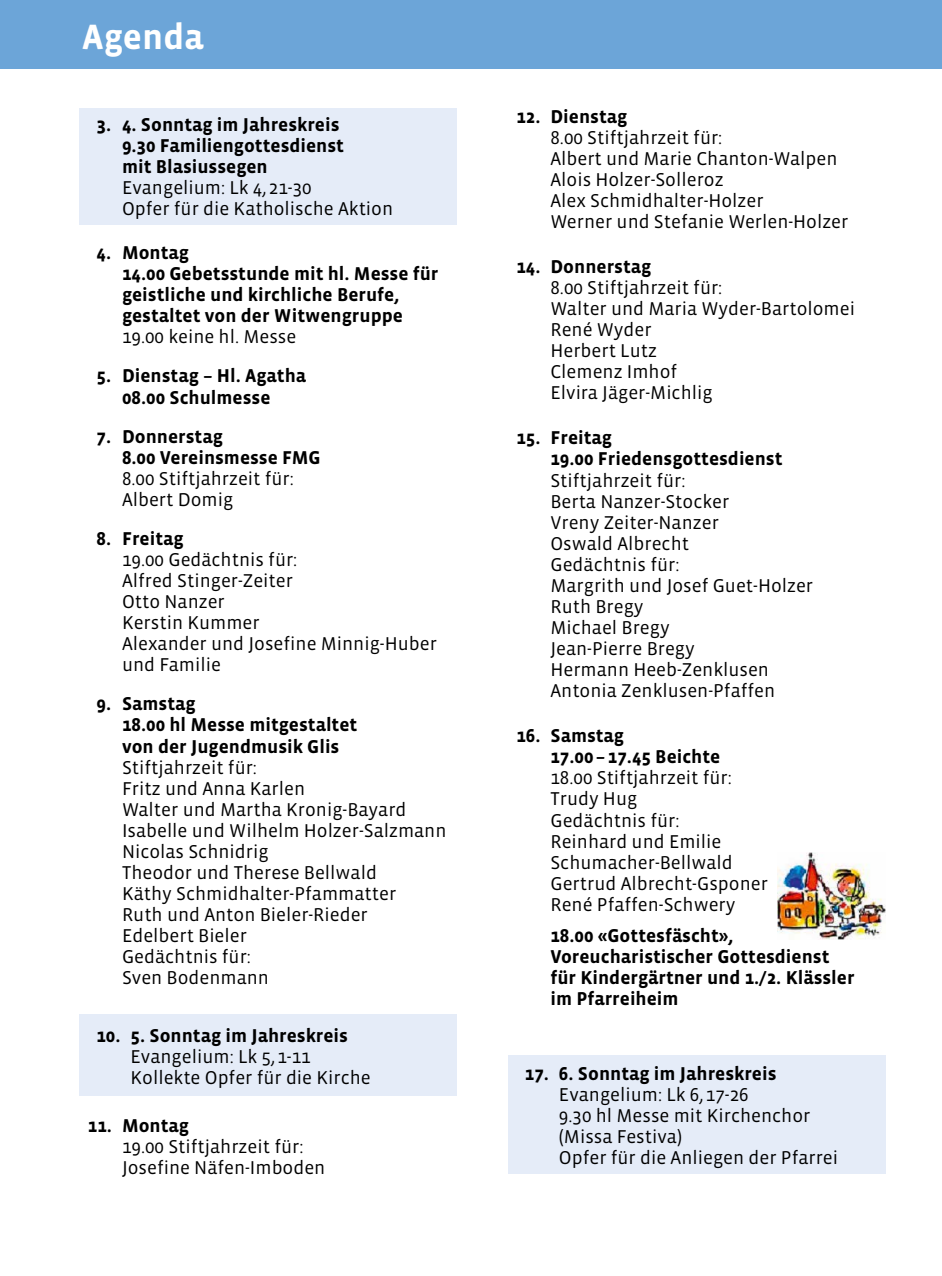
<style>
.page{position:relative;width:942px;height:1276px;background:#fff}
.page>*{position:absolute;margin:0;border:0;box-sizing:border-box;transform-origin:0 0}
.t1{font:700 36px "Vista Sans";color:#fff}
.t2{font:19px/21px "Vista Sans";color:#000}
.t3{font:700 19px/21px "Vista Sans";color:#000}
</style>
<div class="page">
<div style="left:0;top:0;width:941px;height:68px;background:#6ca5d8"></div>
<div style="left:79px;top:1014px;width:377px;height:82px;background:#e5ecf8"></div>
<div style="left:507px;top:1055px;width:377px;height:119px;background:#e5ecf8"></div>
<div style="left:79px;top:108px;width:377px;height:116px;background:#e5ecf8"></div>
<img style="left:777px;top:852px;width:107px;height:87px">
<h1 class="t1" style="left:82px;top:19px;width:123px">Agenda</h1>
<p class="t3" style="left:122px;top:115px;width:223px;text-indent:-25px">3. 4. Sonntag im Jahreskreis<br>9.30 Familiengottesdienst mit Blasiussegen</p>
<p class="t2" style="left:122px;top:178px;width:272px">Evangelium: Lk 4, 21-30<br>Opfer für die Katholische Aktion</p>
<p class="t3" style="left:122px;top:243px;width:318px;text-indent:-25px">4. Montag<br>14.00 Gebetsstunde mit hl. Messe für geistliche und kirchliche Berufe, gestaltet von der Witwengruppe</p>
<p class="t2" style="left:122px;top:327px;width:176px">19.00 keine hl. Messe</p>
<p class="t3" style="left:96px;top:366px;width:211px;text-align:center">5. Dienstag – Hl. Agatha<br>08.00 Schulmesse</p>
<p class="t3" style="left:122px;top:426px;width:200px;text-indent:-25px">7. Donnerstag<br>8.00 Vereinsmesse FMG</p>
<p class="t2" style="left:122px;top:468px;width:173px">8.00 Stiftjahrzeit für:<br>Albert Domig</p>
<p class="t3" style="left:96px;top:528px;width:89px">8. Freitag</p>
<p class="t2" style="left:122px;top:549px;width:316px">19.00 Gedächtnis für:<br>Alfred Stinger-Zeiter<br>Otto Nanzer<br>Kerstin Kummer<br>Alexander und Josefine Minnig-Huber und Familie</p>
<p class="t3" style="left:122px;top:694px;width:237px;text-indent:-25px">9. Samstag<br>18.00 hl Messe mitgestaltet von der Jugendmusik Glis</p>
<p class="t2" style="left:122px;top:757px;width:326px">Stiftjahrzeit für:<br>Fritz und Anna Karlen<br>Walter und Martha Kronig-Bayard<br>Isabelle und Wilhelm Holzer-Salzmann<br>Nicolas Schnidrig<br>Theodor und Therese Bellwald<br>Käthy Schmidhalter-Pfammatter<br>Ruth und Anton Bieler-Rieder<br>Edelbert Bieler<br>Gedächtnis für:<br>Sven Bodenmann</p>
<p class="t3" style="left:96px;top:1025px;width:253px">10. 5. Sonntag im Jahreskreis</p>
<p class="t2" style="left:130px;top:1046px;width:241px">Evangelium: Lk 5, 1-11<br>Kollekte Opfer für die Kirche</p>
<p class="t3" style="left:88px;top:1115px;width:102px">11. Montag</p>
<p class="t2" style="left:122px;top:1136px;width:205px">19.00 Stiftjahrzeit für:<br>Josefine Näfen-Imboden</p>
<p class="t3" style="left:516px;top:106px;width:112px">12. Dienstag</p>
<p class="t2" style="left:550px;top:127px;width:299px">8.00 Stiftjahrzeit für:<br>Albert und Marie Chanton-Walpen<br>Alois Holzer-Solleroz<br>Alex Schmidhalter-Holzer<br>Werner und Stefanie Werlen-Holzer</p>
<p class="t3" style="left:516px;top:256px;width:136px">14. Donnerstag</p>
<p class="t2" style="left:550px;top:277px;width:306px">8.00 Stiftjahrzeit für:<br>Walter und Maria Wyder-Bartolomei<br>René Wyder<br>Herbert Lutz<br>Clemenz Imhof<br>Elvira Jäger-Michlig</p>
<p class="t3" style="left:550px;top:428px;width:233px;text-indent:-34px">15. Freitag<br>19.00 Friedensgottesdienst</p>
<p class="t2" style="left:550px;top:470px;width:264px">Stiftjahrzeit für:<br>Berta Nanzer-Stocker<br>Vreny Zeiter-Nanzer<br>Oswald Albrecht<br>Gedächtnis für:<br>Margrith und Josef Guet-Holzer<br>Ruth Bregy<br>Michael Bregy<br>Jean-Pierre Bregy<br>Hermann Heeb-Zenklusen<br>Antonia Zenklusen-Pfaffen</p>
<p class="t3" style="left:550px;top:726px;width:171px;text-indent:-34px">16. Samstag<br>17.00–17.45 Beichte</p>
<p class="t2" style="left:550px;top:768px;width:219px">18.00 Stiftjahrzeit für:<br>Trudy Hug<br>Gedächtnis für:<br>Reinhard und Emilie<br>Schumacher-Bellwald<br>Gertrud Albrecht-Gsponer<br>René Pfaffen-Schwery</p>
<p class="t3" style="left:550px;top:925px;width:305px">18.00 «Gottesfäscht»,<br>Voreucharistischer Gottesdienst für Kindergärtner und 1./2. Klässler im Pfarreiheim</p>
<p class="t3" style="left:524px;top:1063px;width:253px">17. 6. Sonntag im Jahreskreis</p>
<p class="t2" style="left:558px;top:1084px;width:280px">Evangelium: Lk 6, 17-26<br>9.30 hl Messe mit Kirchenchor (Missa Festiva)<br>Opfer für die Anliegen der Pfarrei</p>
</div>
